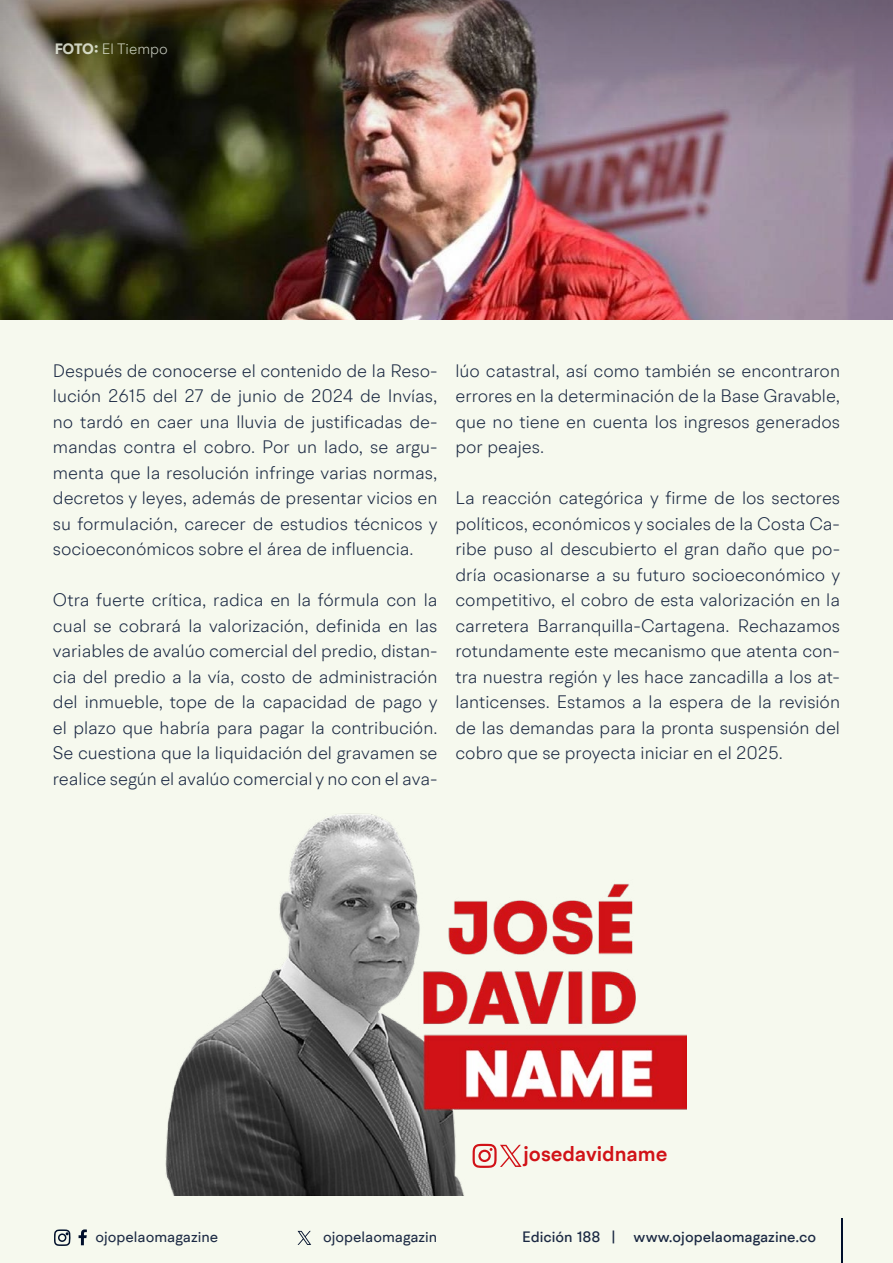
<style>
.page{position:relative;width:893px;height:1263px;background:#f6f9ee}
.page>*{position:absolute;margin:0;border:0;box-sizing:border-box;transform-origin:0 0}
.t1{font:600 20.85px "BR Hendrix";color:#d11217}
.t2{font:300 18px/25.5px "BR Hendrix";color:#1b2943;text-align:justify}
.t3{font:500 15px "BR Hendrix";color:#1b2943}
.t4{font:15px "BR Hendrix";color:#1b2943}
.t5{font:300 15px "BR Hendrix";color:#f5faed}
.s1{font-weight:700}
</style>
<div class="page">
<svg style="left:79px;top:1229px;width:8px;height:16px"></svg>
<svg style="left:54px;top:1229px;width:17px;height:17px"></svg>
<hr style="left:841px;top:1219px;width:1px;height:44px;background:#000f2b">
<svg style="left:298px;top:1231px;width:13px;height:14px"></svg>
<img style="left:166px;top:813px;width:520px;height:382px">
<svg style="left:472px;top:1144px;width:50px;height:24px"></svg>
<img style="left:0;top:136px;width:893px;height:184px">
<img style="left:0;top:0;width:893px;height:136px">
<p class="t5" style="left:54px;top:40px;width:115px"><span class="s1">FOTO:</span> El Tiempo</p>
<p class="t2" style="left:53px;top:358px;width:386px">Después de conocerse el contenido de la Reso&shy;lución 2615 del 27 de junio de 2024 de Invías, no tardó en caer una lluvia de justificadas de&shy;mandas contra el cobro. Por un lado, se argu&shy;menta que la resolución infringe varias normas, decretos y leyes, además de presentar vicios en su formulación, carecer de estudios técnicos y socioeconómicos sobre el área de influencia.</p>
<p class="t2" style="left:53px;top:587px;width:386px">Otra fuerte crítica, radica en la fórmula con la cual se cobrará la valorización, definida en las variables de avalúo comercial del predio, distan&shy;cia del predio a la vía, costo de administración del inmueble, tope de la capacidad de pago y el plazo que habría para pagar la contribución.<br>Se cuestiona que la liquidación del gravamen se realice según el avalúo comercial y no con el ava-</p>
<p class="t2" style="left:455px;top:358px;width:386px">lúo catastral, así como también se encontraron errores en la determinación de la Base Gravable, que no tiene en cuenta los ingresos generados por peajes.</p>
<p class="t2" style="left:455px;top:485px;width:386px">La reacción categórica y firme de los sectores políticos, económicos y sociales de la Costa Ca&shy;ribe puso al descubierto el gran daño que po&shy;dría ocasionarse a su futuro socioeconómico y competitivo, el cobro de esta valorización en la carretera Barranquilla-Cartagena. Rechazamos rotundamente este mecanismo que atenta con&shy;tra nuestra región y les hace zancadilla a los at&shy;lanticenses. Estamos a la espera de la revisión de las demandas para la pronta suspensión del cobro que se proyecta iniciar en el 2025.</p>
<p class="t1" style="left:523px;top:1140px;width:145px">josedavidname</p>
<p class="t4" style="left:96px;top:1227px;width:124px">ojopelaomagazine</p>
<p class="t4" style="left:323px;top:1227px;width:116px">ojopelaomagazin</p>
<p class="t3" style="left:522px;top:1227px;width:295px">Edición 188 | www.ojopelaomagazine.co</p>
</div>
